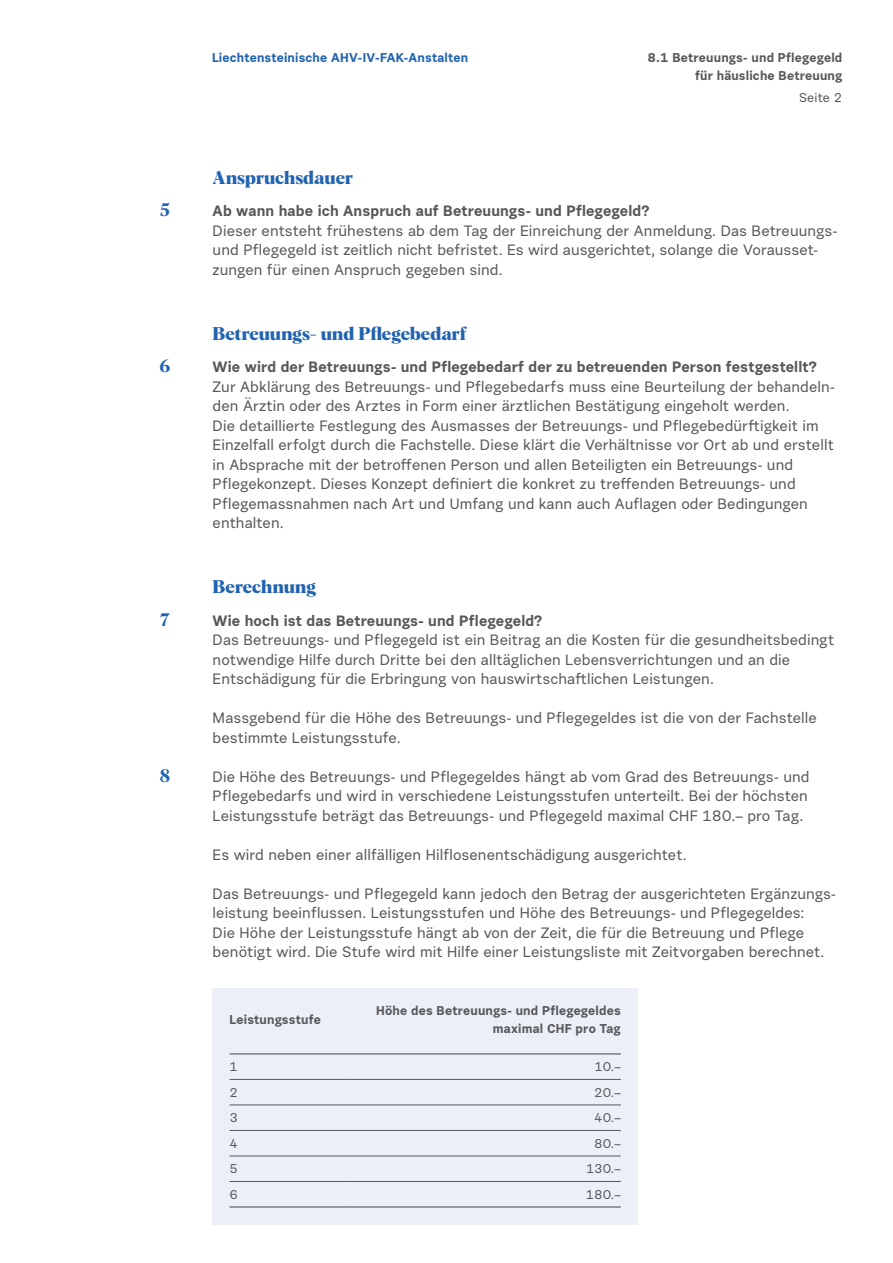
<style>
.page{position:relative;width:893px;height:1263px;background:#fff}
.page>*{position:absolute;margin:0;border:0;box-sizing:border-box;transform-origin:0 0}
.Zwischentitel_Blau{font:700 18px "Albra";color:#2163b0}
.Grundtext{font:15px/19.5px "Urban Grotesk Me Bl";letter-spacing:.005em;color:#57585a}
.t1{font:700 15px "Urban Grotesk Re Bo";letter-spacing:.005em;color:#57585a}
.Kopfzeile_weitere_Sp{font:700 12.75px/18px "Urban Grotesk Re Bo";letter-spacing:.015em;color:#57585a;text-align:right}
.t2{font:700 12.75px "Urban Grotesk Re Bo";letter-spacing:.01em;color:#2163b0}
.Tabellenkörper_weite{font:12.75px "Urban Grotesk Me Bl";letter-spacing:-.005em;color:#57585a}
.Kopfzeile_1__Spalte{font:700 12.75px "Urban Grotesk Re Bo";letter-spacing:.01em;color:#57585a}
.Tabellenköper_1__Spa{font:12.75px "Urban Grotesk Me Bl";color:#57585a}
</style>
<div class="page">
<div style="left:213px;top:988px;width:425px;height:236px;background:#eceff8"></div>
<hr style="left:230px;top:1053px;width:121px;height:1px;background:#57585a">
<hr style="left:351px;top:1053px;width:270px;height:1px;background:#57585a">
<hr style="left:230px;top:1206px;width:121px;height:1px;background:#57585a">
<hr style="left:351px;top:1206px;width:270px;height:1px;background:#57585a">
<hr style="left:230px;top:1079px;width:121px;height:1px;background:#57585a">
<hr style="left:351px;top:1079px;width:270px;height:1px;background:#57585a">
<hr style="left:230px;top:1105px;width:121px;height:1px;background:#57585a">
<hr style="left:351px;top:1105px;width:270px;height:1px;background:#57585a">
<hr style="left:230px;top:1130px;width:121px;height:1px;background:#57585a">
<hr style="left:351px;top:1130px;width:270px;height:1px;background:#57585a">
<hr style="left:230px;top:1156px;width:121px;height:1px;background:#57585a">
<hr style="left:351px;top:1156px;width:270px;height:1px;background:#57585a">
<hr style="left:230px;top:1181px;width:121px;height:1px;background:#57585a">
<hr style="left:351px;top:1181px;width:270px;height:1px;background:#57585a">
<p class="t2" style="left:212px;top:49px;width:257px">Liechtensteinische AHV-IV-FAK-Anstalten</p>
<p class="Kopfzeile_weitere_Sp" style="left:648px;top:48px;width:196px">8.1 Betreuungs- und Pflegegeld für häusliche Betreuung</p>
<p class="Tabellenkörper_weite" style="left:799px;top:89px;width:45px">Seite 2</p>
<p class="Zwischentitel_Blau" style="left:213px;top:165px;width:142px">Anspruchsdauer</p>
<p class="Zwischentitel_Blau" style="left:160px;top:197px;width:12px">5</p>
<p class="t1" style="left:213px;top:202px;width:438px">Ab wann habe ich Anspruch auf Betreuungs- und Pflegegeld?</p>
<p class="Grundtext" style="left:213px;top:221px;width:626px">Dieser entsteht frühestens ab dem Tag der Einreichung der Anmeldung. Das Betreuungs&shy;und Pflegegeld ist zeitlich nicht befristet. Es wird ausgerichtet, solange die Vorausset&shy;zungen für einen Anspruch gegeben sind.</p>
<p class="Zwischentitel_Blau" style="left:213px;top:320px;width:256px">Betreuungs- und Pflegebedarf</p>
<p class="Zwischentitel_Blau" style="left:160px;top:353px;width:12px">6</p>
<p class="t1" style="left:213px;top:357px;width:606px">Wie wird der Betreuungs- und Pflegebedarf der zu betreuenden Person festgestellt?</p>
<p class="Grundtext" style="left:213px;top:376px;width:624px">Zur Abklärung des Betreuungs- und Pflegebedarfs muss eine Beurteilung der behandeln&shy;den Ärztin oder des Arztes in Form einer ärztlichen Bestätigung eingeholt werden.</p>
<p class="Grundtext" style="left:213px;top:415px;width:623px">Die detaillierte Festlegung des Ausmasses der Betreuungs- und Pflegebedürftigkeit im Einzelfall erfolgt durch die Fachstelle. Diese klärt die Verhältnisse vor Ort ab und erstellt in Absprache mit der betroffenen Person und allen Beteiligten ein Betreuungs- und Pflegekonzept. Dieses Konzept definiert die konkret zu treffenden Betreuungs- und Pflegemassnahmen nach Art und Umfang und kann auch Auflagen oder Bedingungen enthalten.</p>
<p class="Zwischentitel_Blau" style="left:213px;top:574px;width:105px">Berechnung</p>
<p class="Zwischentitel_Blau" style="left:160px;top:606px;width:12px">7</p>
<p class="t1" style="left:213px;top:611px;width:331px">Wie hoch ist das Betreuungs- und Pflegegeld?</p>
<p class="Grundtext" style="left:213px;top:630px;width:623px">Das Betreuungs- und Pflegegeld ist ein Beitrag an die Kosten für die gesundheitsbedingt notwendige Hilfe durch Dritte bei den alltäglichen Lebensverrichtungen und an die<br>Entschädigung für die Erbringung von hauswirtschaftlichen Leistungen.</p>
<p class="Grundtext" style="left:213px;top:708px;width:606px">Massgebend für die Höhe des Betreuungs- und Pflegegeldes ist die von der Fachstelle bestimmte Leistungsstufe.</p>
<p class="Zwischentitel_Blau" style="left:160px;top:762px;width:12px">8</p>
<p class="Grundtext" style="left:213px;top:766px;width:598px;text-align:justify">Die Höhe des Betreuungs- und Pflegegeldes hängt ab vom Grad des Betreuungs- und Pflegebedarfs und wird in verschiedene Leistungsstufen unterteilt. Bei der höchsten Leistungsstufe beträgt das Betreuungs- und Pflegegeld maximal CHF 180.– pro Tag.</p>
<p class="Grundtext" style="left:213px;top:844px;width:475px">Es wird neben einer allfälligen Hilflosenentschädigung ausgerichtet.</p>
<p class="Grundtext" style="left:213px;top:883px;width:625px">Das Betreuungs- und Pflegegeld kann jedoch den Betrag der ausgerichteten Ergänzungs&shy;leistung beeinflussen. Leistungsstufen und Höhe des Betreuungs- und Pflegegeldes:</p>
<p class="Grundtext" style="left:213px;top:922px;width:613px">Die Höhe der Leistungsstufe hängt ab von der Zeit, die für die Betreuung und Pflege benötigt wird. Die Stufe wird mit Hilfe einer Leistungsliste mit Zeitvorgaben berechnet.</p>
<p class="Kopfzeile_1__Spalte" style="left:230px;top:1011px;width:93px">Leistungsstufe</p>
<p class="Kopfzeile_weitere_Sp" style="left:376px;top:1001px;width:246px">Höhe des Betreuungs- und Pflegegeldes maximal CHF pro Tag</p>
<p class="Tabellenköper_1__Spa" style="left:230px;top:1059px;width:10px">1</p>
<p class="Tabellenkörper_weite" style="left:595px;top:1059px;width:28px">10.–</p>
<p class="Tabellenköper_1__Spa" style="left:230px;top:1084px;width:10px">2</p>
<p class="Tabellenkörper_weite" style="left:594px;top:1084px;width:28px">20.–</p>
<p class="Tabellenköper_1__Spa" style="left:230px;top:1110px;width:10px">3</p>
<p class="Tabellenkörper_weite" style="left:594px;top:1110px;width:28px">40.–</p>
<p class="Tabellenköper_1__Spa" style="left:230px;top:1135px;width:10px">4</p>
<p class="Tabellenkörper_weite" style="left:594px;top:1135px;width:28px">80.–</p>
<p class="Tabellenköper_1__Spa" style="left:230px;top:1161px;width:10px">5</p>
<p class="Tabellenkörper_weite" style="left:586px;top:1161px;width:36px">130.–</p>
<p class="Tabellenköper_1__Spa" style="left:230px;top:1186px;width:10px">6</p>
<p class="Tabellenkörper_weite" style="left:586px;top:1186px;width:36px">180.–</p>
</div>
